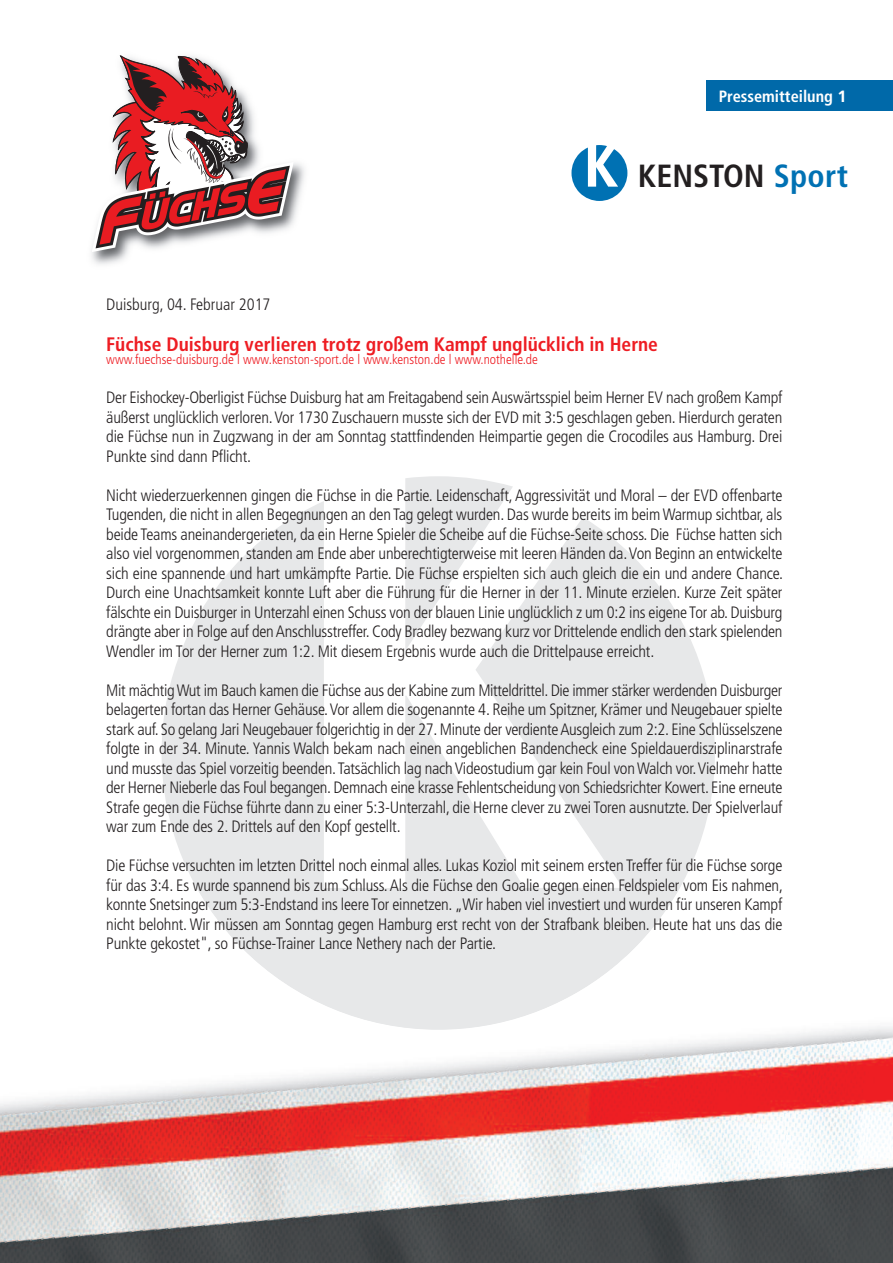
<style>
.page{position:relative;width:893px;height:1263px;background:#fff}
.page>*{position:absolute;margin:0;border:0;box-sizing:border-box;transform-origin:0 0}
.t1{font:700 condensed 32.1px "Frutiger";color:#231f20}
.t2{font:700 condensed 19.5px "Frutiger";color:#ee1d23}
.t3{font:300 condensed 16.5px/19.5px "Frutiger";letter-spacing:-.01em;color:#231f20;text-align:justify}
.t4{font:700 condensed 16.35px "Frutiger";color:#fff}
.t5{font:300 condensed 13.5px "Frutiger";color:#ee1d23}
.s1{font-stretch:normal}
.s2{color:#0071b3}
</style>
<div class="page">
<svg style="left:405px;top:476px;width:108px;height:25px;background:#eaebec"></svg>
<svg style="left:162px;top:501px;width:553px;height:382px;fill:#e7e8e9"></svg>
<div style="left:706px;top:81px;width:187px;height:30px;background:#0069a9"></div>
<svg style="left:571px;top:145px;width:56px;height:56px"></svg>
<img style="left:91px;top:163px;width:214px;height:102px">
<svg style="left:92px;top:55px;width:202px;height:197px"></svg>
<img style="left:0;top:904px;width:893px;height:359px">
<img style="left:225px;top:929px;width:385px;height:101px">
<p class="t4" style="left:719px;top:89px;width:129px">Pressemitteilung <span class="s1">1</span></p>
<h1 class="t1" style="left:638px;top:163px;width:212px">KENSTON <span class="s2">Sport</span></h1>
<p class="t3" style="left:106px;top:296px;width:166px">Duisburg, 04. Februar 2017</p>
<p class="t2" style="left:106px;top:336px;width:553px">Füchse Duisburg verlieren trotz großem Kampf unglücklich in Herne</p>
<p class="t5" style="left:106px;top:354px;width:433px">www.fuechse-duisburg.de l www.kenston-sport.de l www.kenston.de l www.nothelle.de</p>
<p class="t3" style="left:106px;top:389px;width:678px">Der Eishockey-Oberligist Füchse Duisburg hat am Freitagabend seinAuswärtsspiel beim Herner EV nach großem Kampf äußerst unglücklich verloren.Vor 1730 Zuschauern musste sich der EVD mit 3:5 geschlagen geben. Hierdurch geraten die Füchse nun in Zugzwang in der am Sonntag stattfindenden Heimpartie gegen die Crocodiles aus Hamburg. Drei Punkte sind dann Pflicht.</p>
<p class="t3" style="left:106px;top:486px;width:678px">Nicht wiederzuerkennen gingen die Füchse in die Partie. Leidenschaft, Aggressivität und Moral – der EVD offenbarte Tugenden, die nicht in allen Begegnungen an den Tag gelegt wurden. Das wurde bereits im beimWarmup sichtbar, als beide Teams aneinandergerieten, da ein Herne Spieler die Scheibe auf die Füchse-Seite schoss. Die Füchse hatten sich also viel vorgenommen, standen am Ende aber unberechtigterweise mit leeren Händen da.Von Beginn an entwickelte sich eine spannende und hart umkämpfte Partie. Die Füchse erspielten sich auch gleich die ein und andere Chance.<br>Durch eine Unachtsamkeit konnte Luft aber die Führung für die Herner in der 11. Minute erzielen. Kurze Zeit später fälschte ein Duisburger in Unterzahl einen Schuss von der blauen Linie unglücklich z um 0:2 ins eigene Tor ab. Duisburg drängte aber in Folge auf denAnschlusstreffer. Cody Bradley bezwang kurz vor Drittelende endlich den stark spielenden Wendler im Tor der Herner zum 1:2. Mit diesem Ergebnis wurde auch die Drittelpause erreicht.</p>
<p class="t3" style="left:106px;top:681px;width:678px">Mit mächtigWut im Bauch kamen die Füchse aus der Kabine zum Mitteldrittel. Die immer stärker werdenden Duisburger belagerten fortan das Herner Gehäuse.Vor allem die sogenannte 4. Reihe um Spitzner, Krämer und Neugebauer spielte stark auf. So gelang Jari Neugebauer folgerichtig in der 27. Minute der verdienteAusgleich zum 2:2. Eine Schlüsselszene folgte in der 34. Minute. Yannis Walch bekam nach einen angeblichen Bandencheck eine Spieldauerdisziplinarstrafe und musste das Spiel vorzeitig beenden.Tatsächlich lag nachVideostudium gar kein Foul vonWalch vor.Vielmehr hatte der Herner Nieberle das Foul begangen. Demnach eine krasse Fehlentscheidung von Schiedsrichter Kowert. Eine erneute Strafe gegen die Füchse führte dann zu einer 5:3-Unterzahl, die Herne clever zu zwei Toren ausnutzte. Der Spielverlauf war zum Ende des 2. Drittels auf den Kopf gestellt.</p>
<p class="t3" style="left:106px;top:857px;width:678px">Die Füchse versuchten im letzten Drittel noch einmal alles. Lukas Koziol mit seinem ersten Treffer für die Füchse sorge für das 3:4. Es wurde spannend bis zum Schluss.Als die Füchse den Goalie gegen einen Feldspieler vom Eis nahmen, konnte Snetsinger zum 5:3-Endstand ins leere Tor einnetzen. „Wir haben viel investiert und wurden für unseren Kampf nicht belohnt. Wir müssen am Sonntag gegen Hamburg erst recht von der Strafbank bleiben. Heute hat uns das die Punkte gekostet", so Füchse-Trainer Lance Nethery nach der Partie.</p>
</div>
